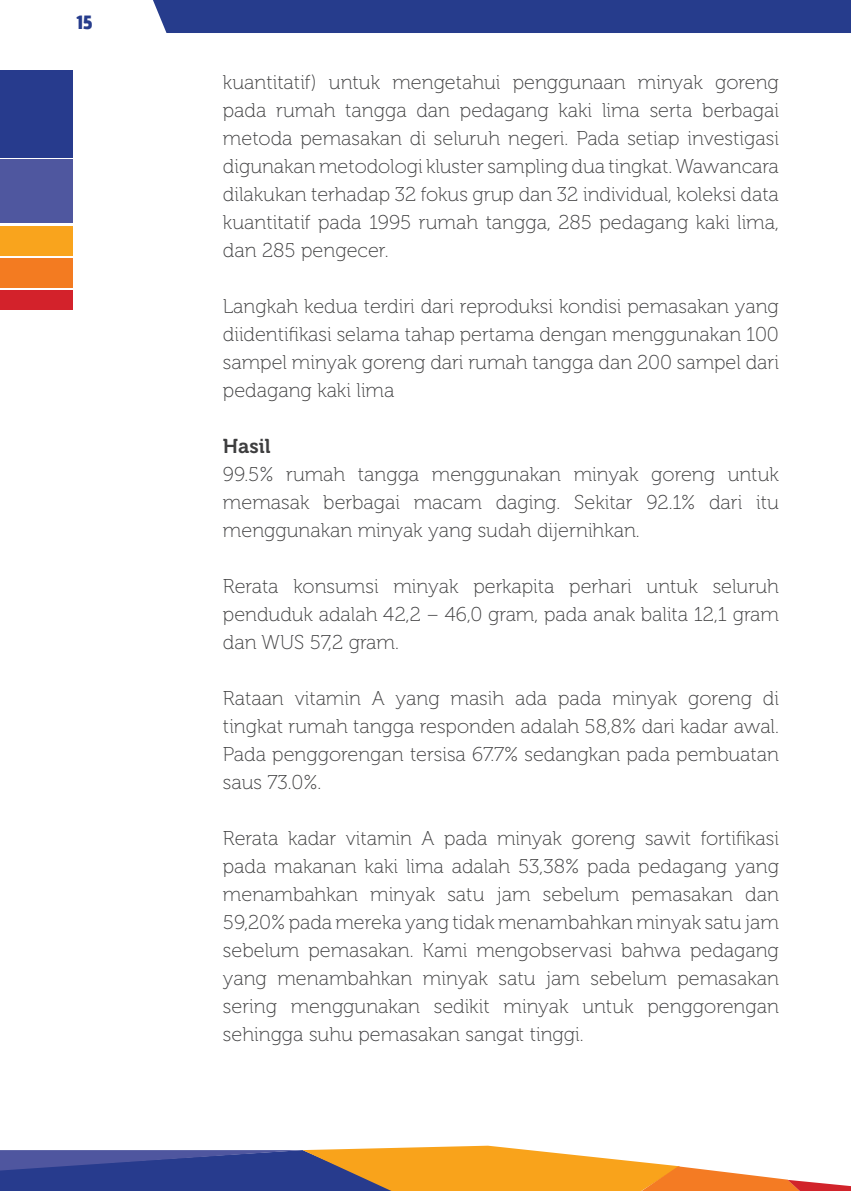
<style>
.page{position:relative;width:851px;height:1191px;background:#fff}
.page>*{position:absolute;margin:0;border:0;box-sizing:border-box;transform-origin:0 0}
.t1{font:20px/28px "Museo 100";color:#3e3e3f;text-align:justify}
.t2{font:20px "Museo 700";color:#3e3e3f}
.t3{font:20px "Argumentum Regular 3";color:#263c8c}
</style>
<div class="page">
<div style="left:0;top:70px;width:72px;height:87px;background:#273b8d"></div>
<div style="left:0;top:160px;width:72px;height:63px;background:#4f579f"></div>
<div style="left:0;top:226px;width:72px;height:30px;background:#f9a41d"></div>
<div style="left:0;top:258px;width:72px;height:30px;background:#f37b21"></div>
<div style="left:0;top:290px;width:72px;height:20px;background:#d3222b"></div>
<svg style="left:0;top:1145px;width:850px;height:46px"></svg>
<div style="left:153px;top:0;width:697px;height:33px;background:#263c8c"></div>
<p class="t3" style="left:76px;top:10px;width:18px">15</p>
<p class="t1" style="left:223px;top:69px;width:557px">kuantitatif) untuk mengetahui penggunaan minyak goreng pada rumah tangga dan pedagang kaki lima serta berbagai metoda pemasakan di seluruh negeri. Pada setiap investigasi digunakan metodologi kluster sampling dua tingkat. Wawancara dilakukan terhadap 32 fokus grup dan 32 individual, koleksi data kuantitatif pada 1995 rumah tangga, 285 pedagang kaki lima, dan 285 pengecer.</p>
<p class="t1" style="left:223px;top:293px;width:557px">Langkah kedua terdiri dari reproduksi kondisi pemasakan yang diidentifikasi selama tahap pertama dengan menggunakan 100 sampel minyak goreng dari rumah tangga dan 200 sampel dari pedagang kaki lima</p>
<p class="t2" style="left:223px;top:435px;width:49px">Hasil</p>
<p class="t1" style="left:223px;top:461px;width:557px">99.5% rumah tangga menggunakan minyak goreng untuk memasak berbagai macam daging. Sekitar 92.1% dari itu menggunakan minyak yang sudah dijernihkan.</p>
<p class="t1" style="left:223px;top:573px;width:557px">Rerata konsumsi minyak perkapita perhari untuk seluruh penduduk adalah 42,2 – 46,0 gram, pada anak balita 12,1 gram dan WUS 57,2 gram.</p>
<p class="t1" style="left:223px;top:685px;width:557px">Rataan vitamin A yang masih ada pada minyak goreng di tingkat rumah tangga responden adalah 58,8% dari kadar awal.<br>Pada penggorengan tersisa 67.7% sedangkan pada pembuatan saus 73.0%.</p>
<p class="t1" style="left:223px;top:825px;width:557px">Rerata kadar vitamin A pada minyak goreng sawit fortifikasi pada makanan kaki lima adalah 53,38% pada pedagang yang menambahkan minyak satu jam sebelum pemasakan dan 59,20% pada mereka yang tidak menambahkan minyak satu jam sebelum pemasakan. Kami mengobservasi bahwa pedagang yang menambahkan minyak satu jam sebelum pemasakan sering menggunakan sedikit minyak untuk penggorengan sehingga suhu pemasakan sangat tinggi.</p>
</div>
